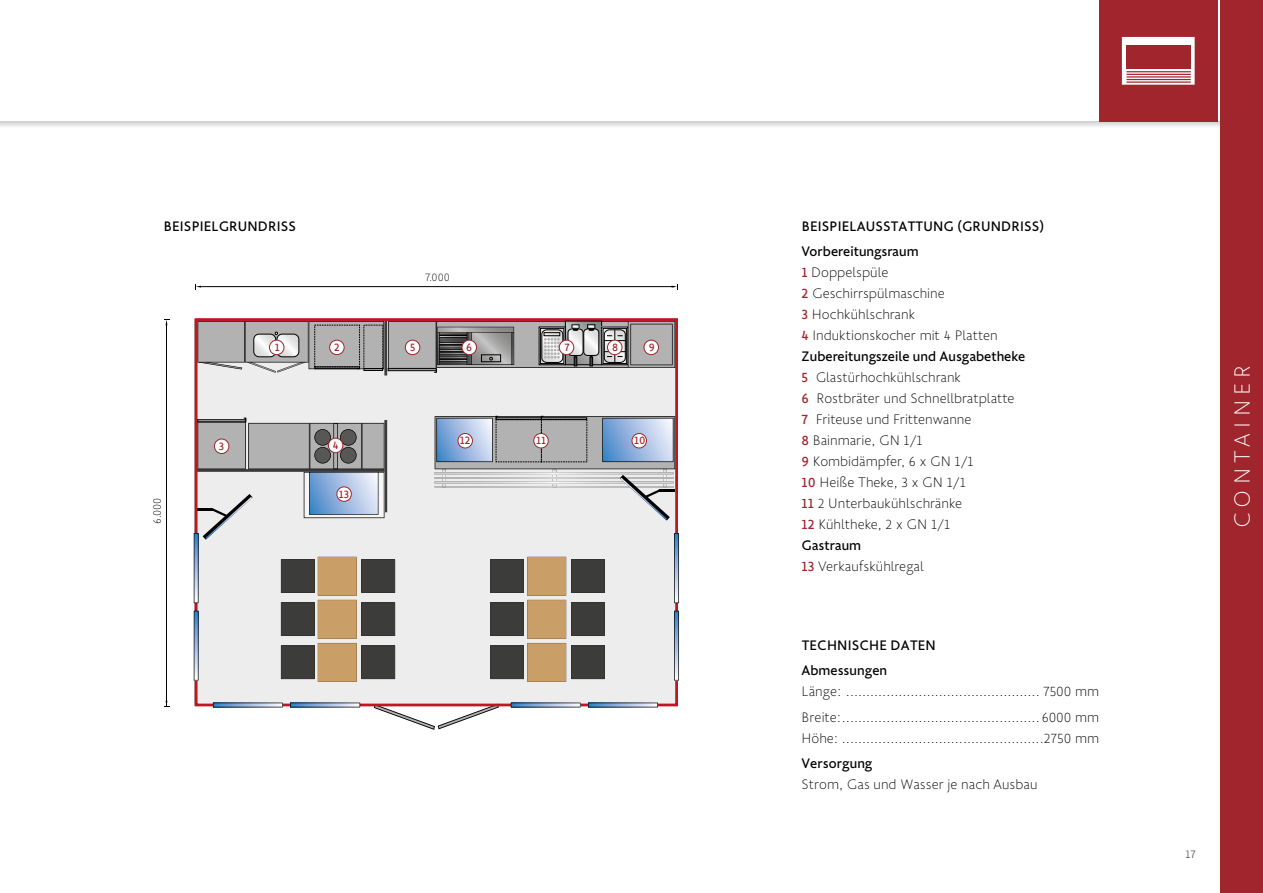
<style>
.page{position:relative;width:1263px;height:893px;background:#fff}
.page>*{position:absolute;margin:0;border:0;box-sizing:border-box;transform-origin:0 0}
.t1{font:200 24px "Golden Sans";letter-spacing:.215em;color:#fff}
.t2{font:200 15px/21px "Golden Sans";color:#000}
.t3{font:15px/25.2px "Golden Sans";letter-spacing:.01em;color:#000}
.t4{font:12px "Golden Sans";color:#a0252c}
.t5{font:200 12px "Golden Sans";color:#000}
.s1{font-weight:400;color:#a0252c}
.s2{font-weight:400}
</style>
<div class="page">
<svg style="left:0;top:121px;width:1220px;height:6px"></svg>
<div style="left:1220px;top:0;width:43px;height:893px;background:#a0252c"></div>
<div style="left:1099px;top:0;width:118px;height:121px;background:#a0252c"></div>
<svg style="left:1122px;top:37px;width:73px;height:48px;background:#f4e8e8"></svg>
<div style="left:1126px;top:46px;width:65px;height:23px;background:#a0252c"></div>
<hr style="left:1126px;top:71px;width:65px;height:1px;background:#a0252c">
<hr style="left:1126px;top:74px;width:65px;height:1px;background:#a0252c">
<hr style="left:1126px;top:76px;width:65px;height:2px;background:#a0252c">
<hr style="left:1126px;top:79px;width:65px;height:1px;background:#a0252c">
<hr style="left:1126px;top:81px;width:65px;height:2px;background:#a0252c">
<div style="left:195px;top:320px;width:482px;height:385px;background:#ededed"></div>
<svg style="left:374px;top:706px;width:125px;height:24px"></svg>
<hr style="left:384px;top:320px;width:3px;height:55px;background:#3c3c3b">
<div style="left:195px;top:318px;width:483px;height:388px;border:3px solid #be1622"></div>
<svg style="left:198px;top:321px;width:477px;height:52px"></svg>
<svg style="left:490px;top:557px;width:115px;height:125px"></svg>
<svg style="left:213px;top:703px;width:70px;height:4px"></svg>
<svg style="left:290px;top:703px;width:70px;height:4px"></svg>
<svg style="left:674px;top:533px;width:5px;height:70px"></svg>
<svg style="left:674px;top:611px;width:5px;height:70px"></svg>
<svg style="left:511px;top:703px;width:70px;height:4px"></svg>
<svg style="left:588px;top:703px;width:70px;height:4px"></svg>
<svg style="left:194px;top:417px;width:201px;height:265px"></svg>
<svg style="left:435px;top:416px;width:240px;height:105px"></svg>
<svg style="left:195px;top:284px;width:6px;height:6px"></svg>
<hr style="left:200px;top:286px;width:475px;height:1px;background:#000">
<hr style="left:166px;top:322px;width:1px;height:384px;background:#000">
<div style="left:330px;top:340px;width:14px;height:15px;background:#fff;border-radius:50%"></div>
<div style="left:329px;top:340px;width:15px;height:15px;border:1px solid #a0252c;border-radius:50%"></div>
<div style="left:405px;top:340px;width:15px;height:15px;background:#fff;border-radius:50%"></div>
<div style="left:405px;top:340px;width:15px;height:15px;border:1px solid #a0252c;border-radius:50%"></div>
<div style="left:462px;top:340px;width:14px;height:15px;background:#fff;border-radius:50%"></div>
<div style="left:462px;top:340px;width:15px;height:15px;border:1px solid #a0252c;border-radius:50%"></div>
<div style="left:559px;top:340px;width:15px;height:15px;background:#fff;border-radius:50%"></div>
<div style="left:559px;top:340px;width:15px;height:15px;border:1px solid #a0252c;border-radius:50%"></div>
<div style="left:607px;top:340px;width:15px;height:15px;background:#fff;border-radius:50%"></div>
<div style="left:607px;top:340px;width:15px;height:15px;border:1px solid #a0252c;border-radius:50%"></div>
<div style="left:644px;top:340px;width:14px;height:15px;background:#fff;border-radius:50%"></div>
<div style="left:644px;top:340px;width:15px;height:15px;border:1px solid #a0252c;border-radius:50%"></div>
<div style="left:632px;top:433px;width:14px;height:15px;background:#fff;border-radius:50%"></div>
<div style="left:632px;top:433px;width:15px;height:15px;border:1px solid #a0252c;border-radius:50%"></div>
<div style="left:534px;top:433px;width:14px;height:15px;background:#fff;border-radius:50%"></div>
<div style="left:533px;top:433px;width:15px;height:15px;border:1px solid #a0252c;border-radius:50%"></div>
<div style="left:458px;top:433px;width:14px;height:15px;background:#fff;border-radius:50%"></div>
<div style="left:458px;top:433px;width:15px;height:15px;border:1px solid #a0252c;border-radius:50%"></div>
<div style="left:337px;top:487px;width:14px;height:14px;background:#fff;border-radius:50%"></div>
<div style="left:337px;top:487px;width:15px;height:15px;border:1px solid #a0252c;border-radius:50%"></div>
<div style="left:269px;top:340px;width:15px;height:15px;background:#fff;border-radius:50%"></div>
<div style="left:269px;top:340px;width:15px;height:15px;border:1px solid #a0252c;border-radius:50%"></div>
<div style="left:214px;top:439px;width:15px;height:14px;background:#fff;border-radius:50%"></div>
<div style="left:214px;top:439px;width:15px;height:15px;border:1px solid #a0252c;border-radius:50%"></div>
<div style="left:328px;top:438px;width:15px;height:15px;background:#fff;border-radius:50%"></div>
<div style="left:328px;top:438px;width:15px;height:15px;border:1px solid #a0252c;border-radius:50%"></div>
<p class="t3" style="left:164px;top:213px;width:134px">BEISPIELGRUNDRISS</p>
<p class="t3" style="left:801px;top:213px;width:244px">BEISPIELAUSSTATTUNG (GRUNDRISS)<br>Vorbereitungsraum</p>
<p class="t2" style="left:801px;top:261px;width:225px"><span class="s1">1</span> Doppelspüle<br><span class="s1">2</span> Geschirrspülmaschine<br><span class="s1">3</span> Hochkühlschrank<br><span class="s1">4</span> Induktionskocher mit 4 Platten<br><span class="s2">Zubereitungszeile und Ausgabetheke<br></span><span class="s1">5</span> Glastürhochkühlschrank<br><span class="s1">6</span> Rostbräter und Schnellbratplatte<br><span class="s1">7</span> Friteuse und Frittenwanne<br><span class="s1">8</span> Bainmarie, GN 1/1<br><span class="s1">9</span> Kombidämpfer, 6 x GN 1/1<br><span class="s1">10</span> Heiße Theke, 3 x GN 1/1<br><span class="s1">11</span> 2 Unterbaukühlschränke<br><span class="s1">12</span> Kühltheke, 2 x GN 1/1<br><span class="s2">Gastraum<br></span><span class="s1">13</span> Verkaufskühlregal</p>
<p class="t5" style="left:425px;top:269px;width:26px">7.000</p>
<p class="t4" style="left:334px;top:339px;width:7px">2</p>
<p class="t4" style="left:410px;top:339px;width:7px">5</p>
<p class="t4" style="left:466px;top:339px;width:7px">6</p>
<p class="t4" style="left:564px;top:339px;width:7px">7</p>
<p class="t4" style="left:612px;top:339px;width:8px">8</p>
<p class="t4" style="left:649px;top:339px;width:8px">9</p>
<p class="t4" style="left:275px;top:339px;width:6px">1</p>
<p class="t4" style="left:460px;top:432px;width:12px">12</p>
<p class="t4" style="left:536px;top:432px;width:11px">11</p>
<p class="t4" style="left:634px;top:432px;width:13px">10</p>
<p class="t4" style="left:219px;top:437px;width:7px">3</p>
<p class="t4" style="left:333px;top:437px;width:7px">4</p>
<p class="t4" style="left:339px;top:485px;width:12px">13</p>
<p class="t5" style="left:149px;top:524px;width:27px;rotate:-90deg">6.000</p>
<p class="t3" style="left:801px;top:632px;width:136px">TECHNISCHE DATEN<br>Abmessungen</p>
<p class="t2" style="left:801px;top:678px;width:299px;line-height:25.2px">Länge: ................................................ 7500 mm<br>Breite:................................................. 6000 mm</p>
<p class="t2" style="left:801px;top:726px;width:299px">Höhe: ..................................................2750 mm</p>
<p class="t3" style="left:801px;top:749px;width:73px">Versorgung</p>
<p class="t2" style="left:801px;top:773px;width:237px">Strom, Gas und Wasser je nach Ausbau</p>
<h1 class="t1" style="left:1225px;top:528px;width:164px;rotate:-90deg">CONTAINER</h1>
<p class="t5" style="left:1186px;top:846px;width:12px">17</p>
</div>
